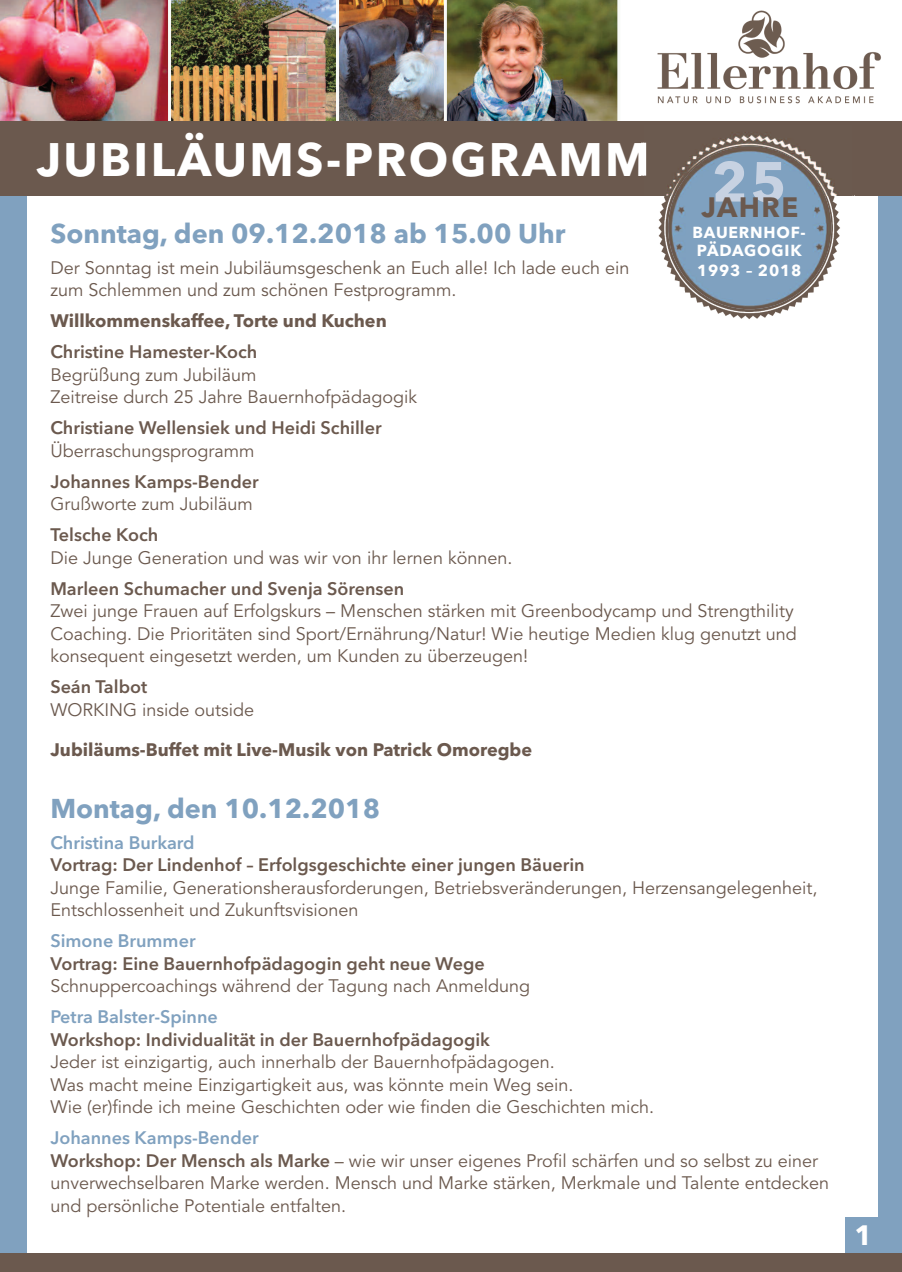
<style>
.page{position:relative;width:902px;height:1272px;background:#fff}
.page>*{position:absolute;margin:0;border:0;box-sizing:border-box;transform-origin:0 0}
.t1{font:700 46.5px "Avenir Next";letter-spacing:.05em;color:#fff}
.t2{font:700 27.75px "Avenir Next";color:#6b594e}
.t3{font:700 27.75px "Avenir Next";color:#fff}
.t4{font:700 27px "Avenir Next";color:#80a1bf}
.t5{font:18px/22.5px "Avenir";color:#6b594e}
.t6{font:600 18px "Avenir Next";color:#6b594e}
.t7{font:700 18px "Avenir Next";color:#6b594e}
.t8{font:600 18px "Avenir Next";color:#80a1bf}
.t9{font:700 15.9px/18.1px "Avenir Next";letter-spacing:.05em;color:#fff}
.s1{font-family:"Avenir Next";font-weight:600}
</style>
<div class="page">
<div style="left:0;top:10px;width:901px;height:1261px;background:#80a1bf"></div>
<div style="left:27px;top:14px;width:850px;height:1257px;background:#fff"></div>
<img style="left:0;top:0;width:168px;height:121px">
<img style="left:171px;top:0;width:165px;height:121px">
<img style="left:339px;top:0;width:105px;height:121px">
<hr style="left:168px;top:0;width:3px;height:129px;background:#f9faf8">
<hr style="left:336px;top:0;width:3px;height:129px;background:#f9faf8">
<img style="left:447px;top:0;width:170px;height:121px">
<hr style="left:617px;top:0;width:3px;height:129px;background:#f9faf8">
<hr style="left:444px;top:0;width:3px;height:129px;background:#f9faf8">
<div style="left:620px;top:0;width:281px;height:129px;background:#fff"></div>
<img style="left:657px;top:10px;width:224px;height:94px">
<div style="left:0;top:121px;width:901px;height:75px;background:#6b594e"></div>
<img style="left:643px;top:132px;width:210px;height:64px">
<img style="left:641px;top:142px;width:2px;height:34px">
<img style="left:658px;top:196px;width:182px;height:124px">
<img style="left:668px;top:146px;width:163px;height:163px">
<div style="left:844px;top:1217px;width:38px;height:35px;background:#80a1bf"></div>
<div style="left:0;top:1253px;width:901px;height:18px;background:#6b594e"></div>
<h1 class="t1" style="left:37px;top:119px;width:614px">JUBILÄUMS-PROGRAMM</h1>
<h2 class="t2" style="left:701px;top:183px;width:98px">J<sup>2</sup>A H<sup>5</sup>R E</h2>
<h3 class="t4" style="left:50px;top:210px;width:516px">Sonntag, den 09.12.2018 ab 15.00 Uhr</h3>
<p class="t5" style="left:50px;top:256px;width:580px">Der Sonntag ist mein Jubiläumsgeschenk an Euch alle! Ich lade euch ein zum Schlemmen und zum schönen Festprogramm.</p>
<p class="t7" style="left:50px;top:305px;width:338px">Willkommenskaffee, Torte und Kuchen</p>
<p class="t6" style="left:50px;top:336px;width:208px">Christine Hamester-Koch</p>
<p class="t5" style="left:50px;top:363px;width:368px">Begrüßung zum Jubiläum<br>Zeitreise durch 25 Jahre Bauernhofpädagogik</p>
<p class="t6" style="left:50px;top:412px;width:333px">Christiane Wellensiek und Heidi Schiller</p>
<p class="t5" style="left:50px;top:439px;width:205px">Überraschungsprogramm</p>
<p class="t6" style="left:50px;top:466px;width:210px">Johannes Kamps-Bender</p>
<p class="t5" style="left:50px;top:493px;width:204px">Grußworte zum Jubiläum</p>
<p class="t6" style="left:50px;top:519px;width:109px">Telsche Koch</p>
<p class="t5" style="left:50px;top:546px;width:463px">Die Junge Generation und was wir von ihr lernen können.</p>
<p class="t6" style="left:50px;top:573px;width:355px">Marleen Schumacher und Svenja Sörensen</p>
<p class="t5" style="left:50px;top:600px;width:747px">Zwei junge Frauen auf Erfolgskurs – Menschen stärken mit Greenbodycamp und Strengthility<br>Coaching. Die Prioritäten sind Sport/Ernährung/Natur! Wie heutige Medien klug genutzt und konsequent eingesetzt werden, um Kunden zu überzeugen!</p>
<p class="t6" style="left:50px;top:671px;width:98px">Seán Talbot</p>
<p class="t5" style="left:50px;top:698px;width:205px">WORKING inside outside</p>
<p class="t7" style="left:50px;top:733px;width:483px">Jubiläums-Buffet mit Live-Musik von Patrick Omoregbe</p>
<h3 class="t4" style="left:50px;top:784px;width:331px">Montag, den 10.12.2018</h3>
<p class="t8" style="left:50px;top:827px;width:146px">Christina Burkard</p>
<p class="t6" style="left:50px;top:849px;width:536px">Vortrag: Der Lindenhof – Erfolgsgeschichte einer jungen Bäuerin</p>
<p class="t5" style="left:50px;top:876px;width:768px">Junge Familie, Generationsherausforderungen, Betriebsveränderungen, Herzensangelegenheit,<br>Entschlossenheit und Zukunftsvisionen</p>
<p class="t8" style="left:50px;top:925px;width:147px">Simone Brummer</p>
<p class="t6" style="left:50px;top:948px;width:436px">Vortrag: Eine Bauernhofpädagogin geht neue Wege</p>
<p class="t5" style="left:50px;top:975px;width:481px">Schnuppercoachings während der Tagung nach Anmeldung</p>
<p class="t8" style="left:50px;top:1001px;width:169px">Petra Balster-Spinne</p>
<p class="t6" style="left:50px;top:1024px;width:441px">Workshop: Individualität in der Bauernhofpädagogik</p>
<p class="t5" style="left:50px;top:1051px;width:605px">Jeder ist einzigartig, auch innerhalb der Bauernhofpädagogen.<br>Was macht meine Einzigartigkeit aus, was könnte mein Weg sein.<br>Wie (er)finde ich meine Geschichten oder wie finden die Geschichten mich.</p>
<p class="t8" style="left:50px;top:1122px;width:210px">Johannes Kamps-Bender</p>
<p class="t5" style="left:50px;top:1149px;width:780px"><span class="s1">Workshop: Der Mensch als Marke</span> – wie wir unser eigenes Profil schärfen und so selbst zu einer unverwechselbaren Marke werden. Mensch und Marke stärken, Merkmale und Talente entdecken und persönliche Potentiale entfalten.</p>
<p class="t9" style="left:692px;top:223px;width:115px">BAUERNHOF-<br>PÄDAGOGIK</p>
<p class="t9" style="left:697px;top:261px;width:106px">1993 – 2018</p>
<h2 class="t3" style="left:854px;top:1211px;width:19px">1</h2>
</div>
